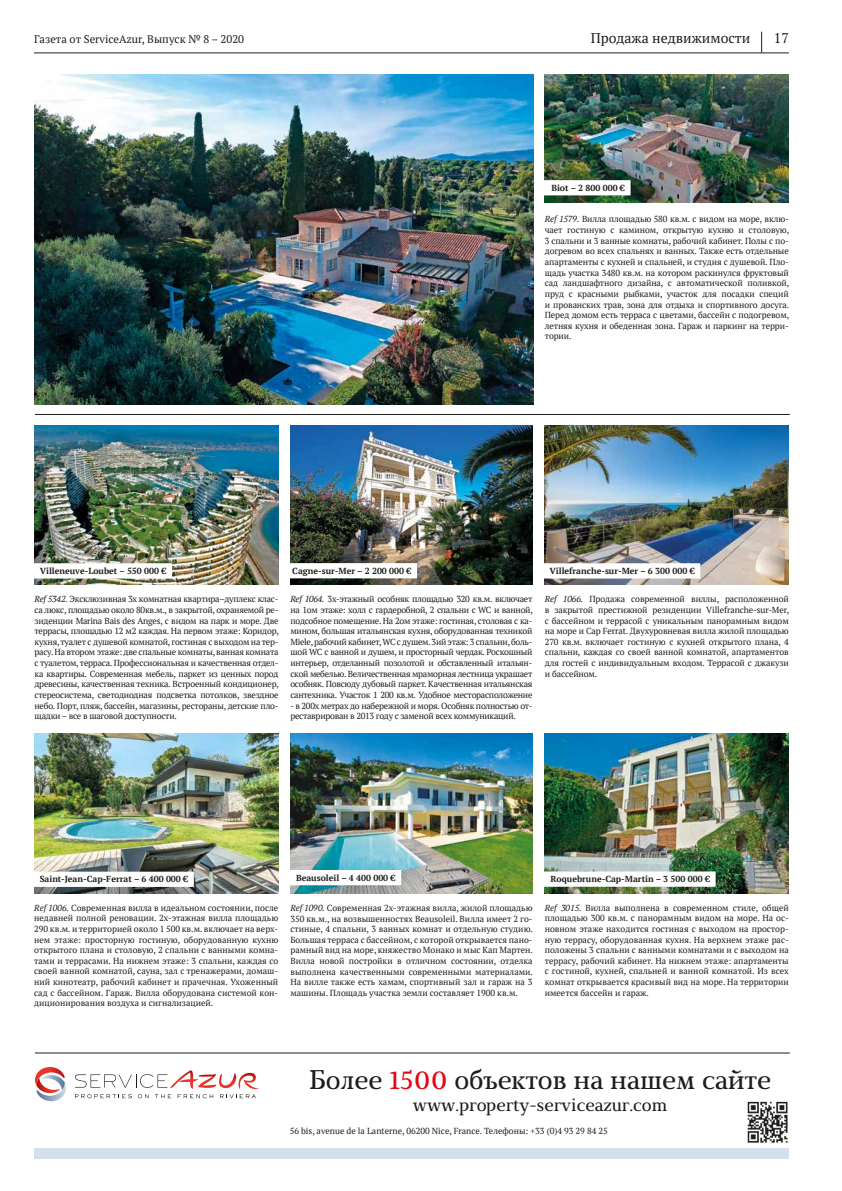
<style>
.page{position:relative;width:842px;height:1191px;background:#fff}
.page>*{position:absolute;margin:0;border:0;box-sizing:border-box;transform-origin:0 0}
.t1{font:27px "Marta";color:#1d1d1b}
.t2{font:18px "Marta";color:#1d1d1b}
.t3{font:14px "PT Serif";color:#1d1d1b}
.t4{font:11px "PT Serif";color:#1d1d1b}
.t5{font:8.8px/10.6px "PT Serif";letter-spacing:-.01em;color:#1d1d1b;text-align:justify}
.t6{font:700 8.8px "PT Serif";color:#1d1d1b}
.t7{font:8.8px/10.6px "PT Serif";letter-spacing:-.03em;color:#1d1d1b}
.s1{font-style:italic}
.s2{color:#e30613}
</style>
<div class="page">
<hr style="left:34px;top:53px;width:755px;height:1px;background:#1d1d1b">
<svg style="left:761px;top:32px;width:1px;height:21px"></svg>
<div style="left:34px;top:1148px;width:755px;height:11px;background:#d4e0ec"></div>
<img style="left:747px;top:1101px;width:41px;height:42px">
<hr style="left:35px;top:1052px;width:755px;height:1px;background:#1d1d1b">
<svg style="left:35px;top:1067px;width:31px;height:34px"></svg>
<svg style="left:75px;top:1070px;width:184px;height:28px"></svg>
<hr style="left:35px;top:414px;width:755px;height:1px;background:#1d1d1b">
<img style="left:34px;top:733px;width:244px;height:160px">
<div style="left:31px;top:871px;width:163px;height:16px;background:#fff"></div>
<img style="left:34px;top:74px;width:499px;height:330px">
<img style="left:545px;top:74px;width:244px;height:128px">
<div style="left:543px;top:180px;width:88px;height:15px;background:#fff"></div>
<img style="left:35px;top:425px;width:244px;height:160px">
<div style="left:31px;top:563px;width:141px;height:15px;background:#fff"></div>
<img style="left:545px;top:425px;width:244px;height:159px">
<div style="left:541px;top:563px;width:159px;height:15px;background:#fff"></div>
<img style="left:290px;top:733px;width:242px;height:160px">
<div style="left:288px;top:870px;width:113px;height:15px;background:#fff"></div>
<img style="left:545px;top:733px;width:244px;height:160px">
<div style="left:542px;top:871px;width:174px;height:15px;background:#fff"></div>
<img style="left:290px;top:425px;width:242px;height:160px">
<div style="left:284px;top:563px;width:133px;height:15px;background:#fff"></div>
<p class="t4" style="left:34px;top:31px;width:212px">Газета от ServiceAzur, Выпуск № 8 – 2020</p>
<h3 class="t3" style="left:774px;top:28px;width:16px">17</h3>
<h3 class="t3" style="left:591px;top:28px;width:161px">Продажа недвижимости</h3>
<p class="t6" style="left:551px;top:182px;width:75px">Biot – 2 800 000 €</p>
<p class="t5" style="left:545px;top:214px;width:246px"><span class="s1">Ref 1579.</span> Вилла площадью 580 кв.м. с видом на море, вклю&shy;чает гостиную с камином, открытую кухню и столовую, 3 спальни и 3 ванные комнаты, рабочий кабинет. Полы с по&shy;догревом во всех спальнях и ванных. Также есть отдельные апартаменты с кухней и спальней, и студия с душевой. Пло&shy;щадь участка 3480 кв.м. на котором раскинулся фруктовый сад ландшафтного дизайна, с автоматической поливкой, пруд с красными рыбками, участок для посадки специй и прованских трав, зона для отдыха и спортивного досуга.<br>Перед домом есть терраса с цветами, бассейн с подогревом, летняя кухня и обеденная зона. Гараж и паркинг на терри&shy;тории.</p>
<p class="t6" style="left:40px;top:565px;width:128px">Villeneuve-Loubet – 550 000 €</p>
<p class="t5" style="left:35px;top:593px;width:246px"><span class="s1">Ref 5342.</span> Эксклюзивная 3х комнатная квартира–дуплекс клас&shy;са люкс, площадью около 80кв.м., в закрытой, охраняемой ре&shy;зиденции Marina Bais des Anges, с видом на парк и море. Две террасы, площадью 12 м2 каждая. На первом этаже: Коридор, кухня, туалет с душевой комнатой, гостиная с выходом на тер&shy;расу. На втором этаже: две спальные комнаты, ванная комната с туалетом, терраса. Профессиональная и качественная отдел&shy;ка квартиры. Современная мебель, паркет из ценных пород древесины, качественная техника. Встроенный кондиционер, стереосистема, светодиодная подсветка потолков, звездное небо. Порт, пляж, бассейн, магазины, рестораны, детские пло&shy;щадки – все в шаговой доступности.</p>
<p class="t6" style="left:292px;top:565px;width:121px">Cagne-sur-Mer – 2 200 000 €</p>
<p class="t5" style="left:290px;top:593px;width:244px"><span class="s1">Ref 1064.</span> 3х-этажный особняк площадью 320 кв.м. включает на 1ом этаже: холл с гардеробной, 2 спальни с WC и ванной, подсобное помещение. На 2ом этаже: гостиная, столовая с ка&shy;мином, большая итальянская кухня, оборудованная техникой Miele, рабочий кабинет, WC с душем. 3ий этаж: 3 спальни, боль&shy;шой WC с ванной и душем, и просторный чердак. Роскошный интерьер, отделанный позолотой и обставленный итальян&shy;ской мебелью. Величественная мраморная лестница украшает особняк. Повсюду дубовый паркет. Качественная итальянская сантехника. Участок 1 200 кв.м. Удобное месторасположение</p>
<p class="t7" style="left:290px;top:700px;width:244px">- в 200х метрах до набережной и моря. Особняк полностью от&shy;реставрирован в 2013 году с заменой всех коммуникаций.</p>
<p class="t6" style="left:549px;top:565px;width:147px">Villefranche-sur-Mer – 6 300 000 €</p>
<p class="t5" style="left:545px;top:593px;width:246px"><span class="s1">Ref 1066.</span> Продажа современной виллы, расположенной в закрытой престижной резиденции Villefranche-sur-Mer, с бассейном и террасой с уникальным панорамным видом на море и Cap Ferrat. Двухуровневая вилла жилой площадью 270 кв.м. включает гостиную с кухней открытого плана, 4 спальни, каждая со своей ванной комнатой, апартаментов для гостей с индивидуальным входом. Террасой с джакузи и бассейном.</p>
<p class="t6" style="left:40px;top:873px;width:150px">Saint-Jean-Cap-Ferrat – 6 400 000 €</p>
<p class="t5" style="left:34px;top:902px;width:246px"><span class="s1">Ref 1006.</span> Современная вилла в идеальном состоянии, после недавней полной реновации. 2х-этажная вилла площадью 290 кв.м. и территорией около 1 500 кв.м. включает на верх&shy;нем этаже: просторную гостиную, оборудованную кухню открытого плана и столовую, 2 спальни с ванными комна&shy;тами и террасами. На нижнем этаже: 3 спальни, каждая со своей ванной комнатой, сауна, зал с тренажерами, домаш&shy;ний кинотеатр, рабочий кабинет и прачечная. Ухоженный сад с бассейном. Гараж. Вилла оборудована системой кон&shy;диционирования воздуха и сигнализацией.</p>
<p class="t6" style="left:296px;top:871px;width:101px">Beausoleil – 4 400 000 €</p>
<p class="t5" style="left:290px;top:902px;width:244px"><span class="s1">Ref 1090.</span> Современная 2х-этажная вилла, жилой площадью 350 кв.м., на возвышенностях Beausoleil. Вилла имеет 2 го&shy;стиные, 4 спальни, 3 ванных комнат и отдельную студию.<br>Большая терраса с бассейном, с которой открывается пано&shy;рамный вид на море, княжество Монако и мыс Кап Мартен.<br>Вилла новой постройки в отличном состоянии, отделка выполнена качественными современными материалами.<br>На вилле также есть хамам, спортивный зал и гараж на 3 машины. Площадь участка земли составляет 1900 кв.м.</p>
<p class="t6" style="left:550px;top:873px;width:161px">Roquebrune-Cap-Martin – 3 500 000 €</p>
<p class="t5" style="left:545px;top:902px;width:246px"><span class="s1">Ref 3015.</span> Вилла выполнена в современном стиле, общей площадью 300 кв.м. с панорамным видом на море. На ос&shy;новном этаже находится гостиная с выходом на простор&shy;ную террасу, оборудованная кухня. На верхнем этаже рас&shy;положены 3 спальни с ванными комнатами и с выходом на террасу, рабочий кабинет. На нижнем этаже: апартаменты с гостиной, кухней, спальней и ванной комнатой. Из всех комнат открывается красивый вид на море. На территории имеется бассейн и гараж.</p>
<h1 class="t1" style="left:309px;top:1063px;width:464px">Более <span class="s2">1500</span> объектов на нашем сайте</h1>
<h2 class="t2" style="left:413px;top:1094px;width:256px">www.property-serviceazur.com</h2>
<p class="t5" style="left:290px;top:1125px;width:320px">56 bis, avenue de la Lanterne, 06200 Nice, France. Телефоны: +33 (0)4 93 29 84 25</p>
</div>
